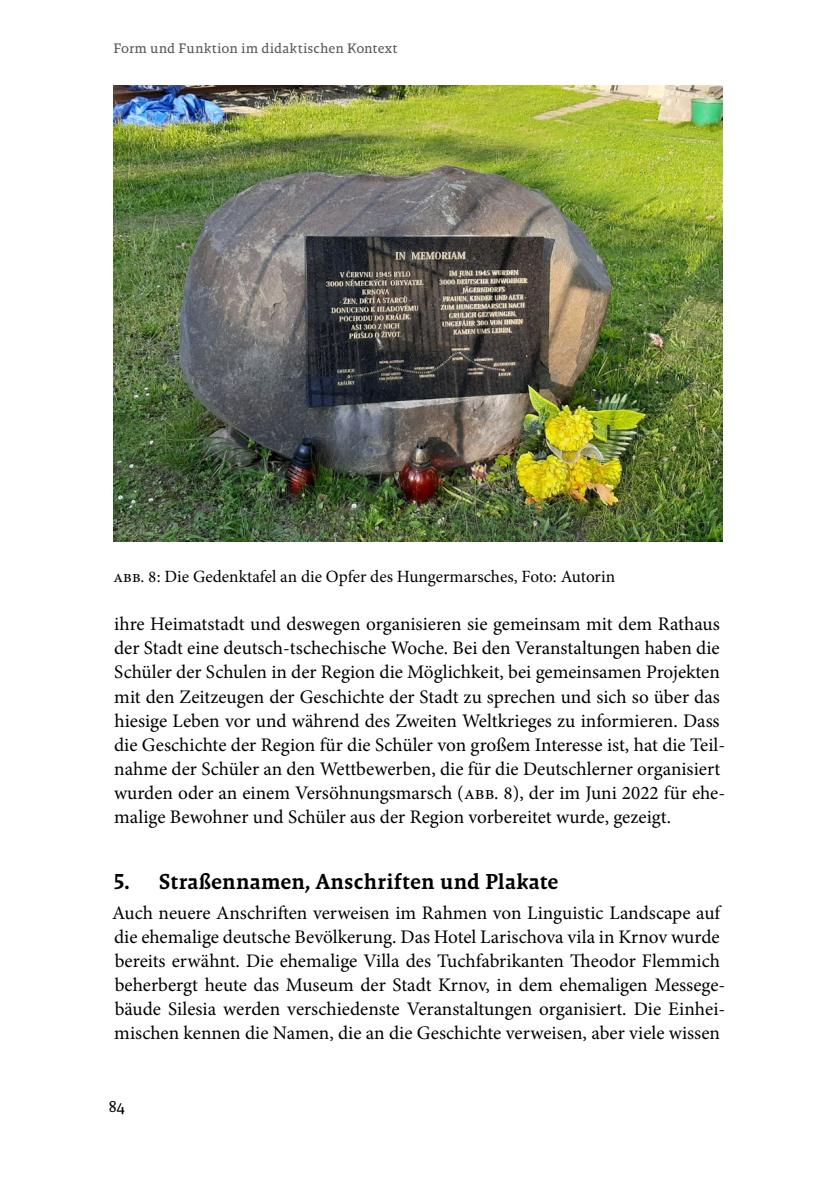
<style>
.page{position:relative;width:840px;height:1191px;background:#fff}
.page>*{position:absolute;margin:0;border:0;box-sizing:border-box;transform-origin:0 0}
.t1{font:500 22px "Malaga OTCE";letter-spacing:.015em;color:#000}
.t2{font:19.2px/24px "Minion Pro";color:#000}
.t3{font:17.2px "Minion Pro";letter-spacing:-.005em;color:#000}
.t4{font:16px "Malaga OTCE";color:#000}
.t5{font:14px "Malaga OTCE";letter-spacing:.01em;color:#575756}
</style>
<div class="page">
<img style="left:113px;top:85px;width:608px;height:456px">
<p class="t5" style="left:113px;top:40px;width:285px">Form und Funktion im didaktischen Kontext</p>
<p class="t3" style="left:113px;top:565px;width:503px">Abb. 8: Die Gedenktafel an die Opfer des Hungermarsches, Foto: Autorin</p>
<p class="t2" style="left:114px;top:612px;width:612px">ihre Heimatstadt und deswegen organisieren sie gemeinsam mit dem Rathaus der Stadt eine deutsch-tschechische Woche. Bei den Veranstaltungen haben die Schüler der Schulen in der Region die Möglichkeit, bei gemeinsamen Projekten mit den Zeitzeugen der Geschichte der Stadt zu sprechen und sich so über das hiesige Leben vor und während des Zweiten Weltkrieges zu informieren. Dass die Geschichte der Region für die Schüler von großem Interesse ist, hat die Teil&shy;nahme der Schüler an den Wettbewerben, die für die Deutschlerner organisiert wurden oder an einem Versöhnungsmarsch (Abb. 8), der im Juni 2022 für ehe&shy;malige Bewohner und Schüler aus der Region vorbereitet wurde, gezeigt.</p>
<p class="t1" style="left:113px;top:868px;width:447px">5. Straßennamen, Anschriften und Plakate</p>
<p class="t2" style="left:112px;top:900px;width:614px">Auch neuere Anschriften verweisen im Rahmen von Linguistic Landscape auf die ehemalige deutsche Bevölkerung. Das Hotel Larischova vila in Krnov wurde bereits erwähnt. Die ehemalige Villa des Tuchfabrikanten Theodor Flemmich beherbergt heute das Museum der Stadt Krnov, in dem ehemaligen Messege&shy;bäude Silesia werden verschiedenste Veranstaltungen organisiert. Die Einhei&shy;mischen kennen die Namen, die an die Geschichte verweisen, aber viele wissen</p>
<p class="t4" style="left:109px;top:1097px;width:17px">84</p>
</div>
